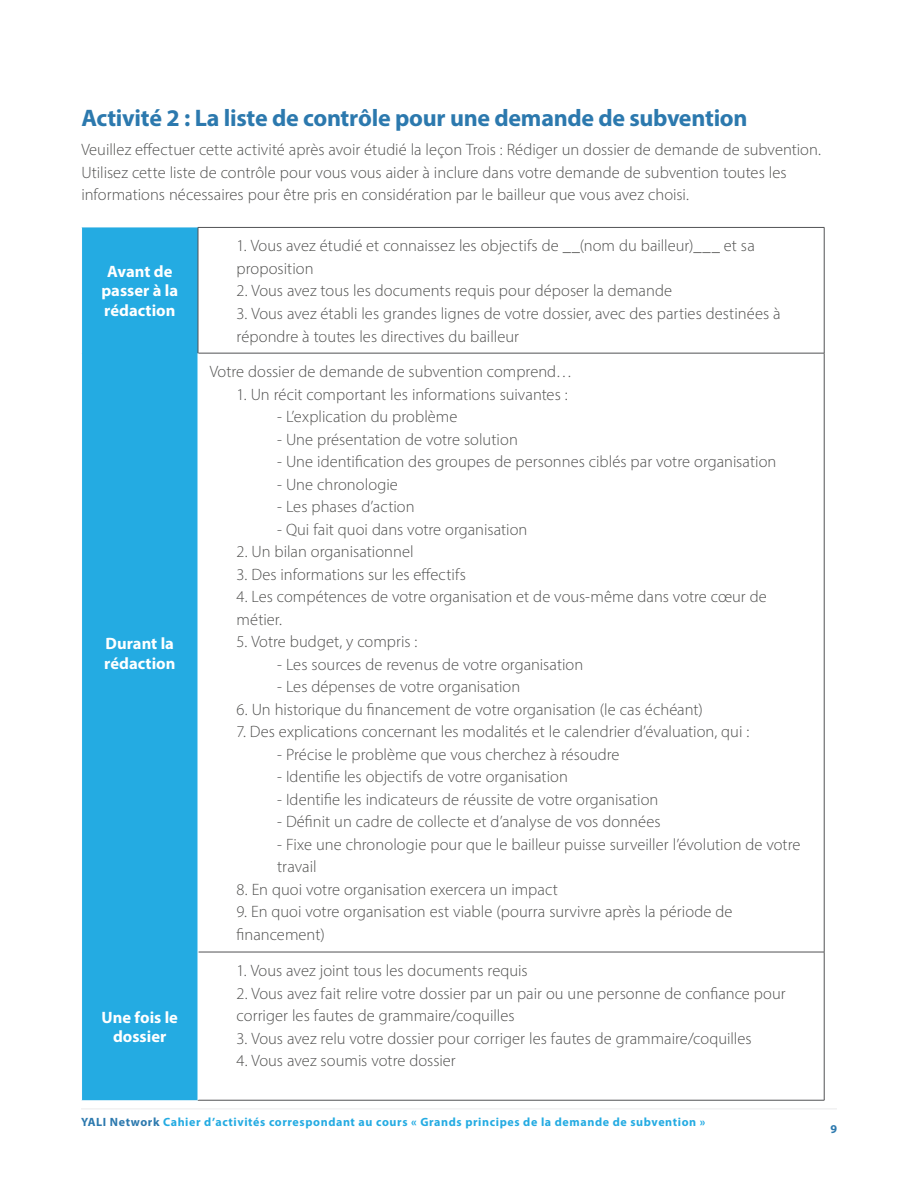
<style>
.page{position:relative;width:918px;height:1188px;background:#fff}
.page>*{position:absolute;margin:0;border:0;box-sizing:border-box;transform-origin:0 0}
.t1{font:700 24px "Myriad Pro";letter-spacing:-.015em;color:#2c79ae}
.t2{font:300 16.5px/22.5px "Myriad Pro";color:#50504f}
.t3{font:700 16.5px/19.8px "Myriad Pro";color:#fff;text-align:center}
.t4{font:700 12px "Myriad Pro";letter-spacing:.05em;color:#24abe2}
.t5{font:700 12px "Myriad Pro";color:#2c79ae}
.s1{color:#2c79ae}
</style>
<div class="page">
<hr style="left:81px;top:1108px;width:756px;height:2px;background:#f1f1f2">
<div style="left:82px;top:227px;width:116px;height:873px;background:#24abe2"></div>
<hr style="left:824px;top:353px;width:1px;height:599px;background:#515254">
<hr style="left:198px;top:952px;width:626px;height:1px;background:#515254">
<hr style="left:824px;top:952px;width:1px;height:148px;background:#515254">
<hr style="left:198px;top:1100px;width:626px;height:1px;background:#515254">
<hr style="left:198px;top:227px;width:626px;height:1px;background:#515254">
<hr style="left:198px;top:228px;width:1px;height:125px;background:#515254">
<hr style="left:824px;top:228px;width:1px;height:125px;background:#515254">
<hr style="left:198px;top:353px;width:626px;height:1px;background:#515254">
<hr style="left:198px;top:353px;width:1px;height:599px;background:#fff">
<hr style="left:198px;top:952px;width:1px;height:148px;background:#fff">
<h1 class="t1" style="left:81px;top:102px;width:668px">Activité 2 : La liste de contrôle pour une demande de subvention</h1>
<p class="t2" style="left:81px;top:138px;width:741px">Veuillez effectuer cette activité après avoir étudié la leçon Trois : Rédiger un dossier de demande de subvention.<br>Utilisez cette liste de contrôle pour vous vous aider à inclure dans votre demande de subvention toutes les informations nécessaires pour être pris en considération par le bailleur que vous avez choisi.</p>
<p class="t3" style="left:101px;top:261px;width:78px">Avant de passer à la rédaction</p>
<p class="t3" style="left:104px;top:633px;width:73px;text-align:left">Durant la rédaction</p>
<p class="t3" style="left:102px;top:1007px;width:78px">Une fois le dossier</p>
<p class="t2" style="left:237px;top:235px;width:520px">1. Vous avez étudié et connaissez les objectifs de __(nom du bailleur)___ et sa proposition</p>
<p class="t2" style="left:237px;top:280px;width:437px">2. Vous avez tous les documents requis pour déposer la demande</p>
<p class="t2" style="left:237px;top:302px;width:546px">3. Vous avez établi les grandes lignes de votre dossier, avec des parties destinées à répondre à toutes les directives du bailleur</p>
<p class="t2" style="left:210px;top:360px;width:364px">Votre dossier de demande de subvention comprend…</p>
<p class="t2" style="left:237px;top:383px;width:333px">1. Un récit comportant les informations suivantes :</p>
<p class="t2" style="left:277px;top:405px;width:182px">- L’explication du problème</p>
<p class="t2" style="left:277px;top:428px;width:242px">- Une présentation de votre solution</p>
<p class="t2" style="left:277px;top:450px;width:501px">- Une identification des groupes de personnes ciblés par votre organisation</p>
<p class="t2" style="left:277px;top:473px;width:122px">- Une chronologie</p>
<p class="t2" style="left:277px;top:495px;width:139px">- Les phases d’action</p>
<p class="t2" style="left:277px;top:518px;width:252px">- Qui fait quoi dans votre organisation</p>
<p class="t2" style="left:237px;top:540px;width:178px">2. Un bilan organisationnel</p>
<p class="t2" style="left:237px;top:563px;width:231px">3. Des informations sur les effectifs</p>
<p class="t2" style="left:237px;top:585px;width:532px">4. Les compétences de votre organisation et de vous-même dans votre cœur de métier.</p>
<p class="t2" style="left:237px;top:630px;width:182px">5. Votre budget, y compris :</p>
<p class="t2" style="left:277px;top:653px;width:308px">- Les sources de revenus de votre organisation</p>
<p class="t2" style="left:277px;top:675px;width:245px">- Les dépenses de votre organisation</p>
<p class="t2" style="left:237px;top:698px;width:468px">6. Un historique du financement de votre organisation (le cas échéant)</p>
<p class="t2" style="left:237px;top:720px;width:514px">7. Des explications concernant les modalités et le calendrier d’évaluation, qui :</p>
<p class="t2" style="left:277px;top:743px;width:344px">- Précise le problème que vous cherchez à résoudre</p>
<p class="t2" style="left:277px;top:765px;width:292px">- Identifie les objectifs de votre organisation</p>
<p class="t2" style="left:277px;top:788px;width:383px">- Identifie les indicateurs de réussite de votre organisation</p>
<p class="t2" style="left:277px;top:810px;width:385px">- Définit un cadre de collecte et d’analyse de vos données</p>
<p class="t2" style="left:277px;top:833px;width:525px">- Fixe une chronologie pour que le bailleur puisse surveiller l’évolution de votre travail</p>
<p class="t2" style="left:237px;top:878px;width:323px">8. En quoi votre organisation exercera un impact</p>
<p class="t2" style="left:237px;top:900px;width:497px">9. En quoi votre organisation est viable (pourra survivre après la période de financement)</p>
<p class="t2" style="left:237px;top:959px;width:293px">1. Vous avez joint tous les documents requis</p>
<p class="t2" style="left:237px;top:982px;width:551px">2. Vous avez fait relire votre dossier par un pair ou une personne de confiance pour corriger les fautes de grammaire/coquilles</p>
<p class="t2" style="left:237px;top:1027px;width:517px">3. Vous avez relu votre dossier pour corriger les fautes de grammaire/coquilles</p>
<p class="t2" style="left:237px;top:1049px;width:221px">4. Vous avez soumis votre dossier</p>
<p class="t4" style="left:81px;top:1114px;width:626px"><span class="s1">YALI Network</span> Cahier d’activités correspondant au cours « Grands principes de la demande de subvention »</p>
<p class="t5" style="left:830px;top:1121px;width:8px">9</p>
</div>
